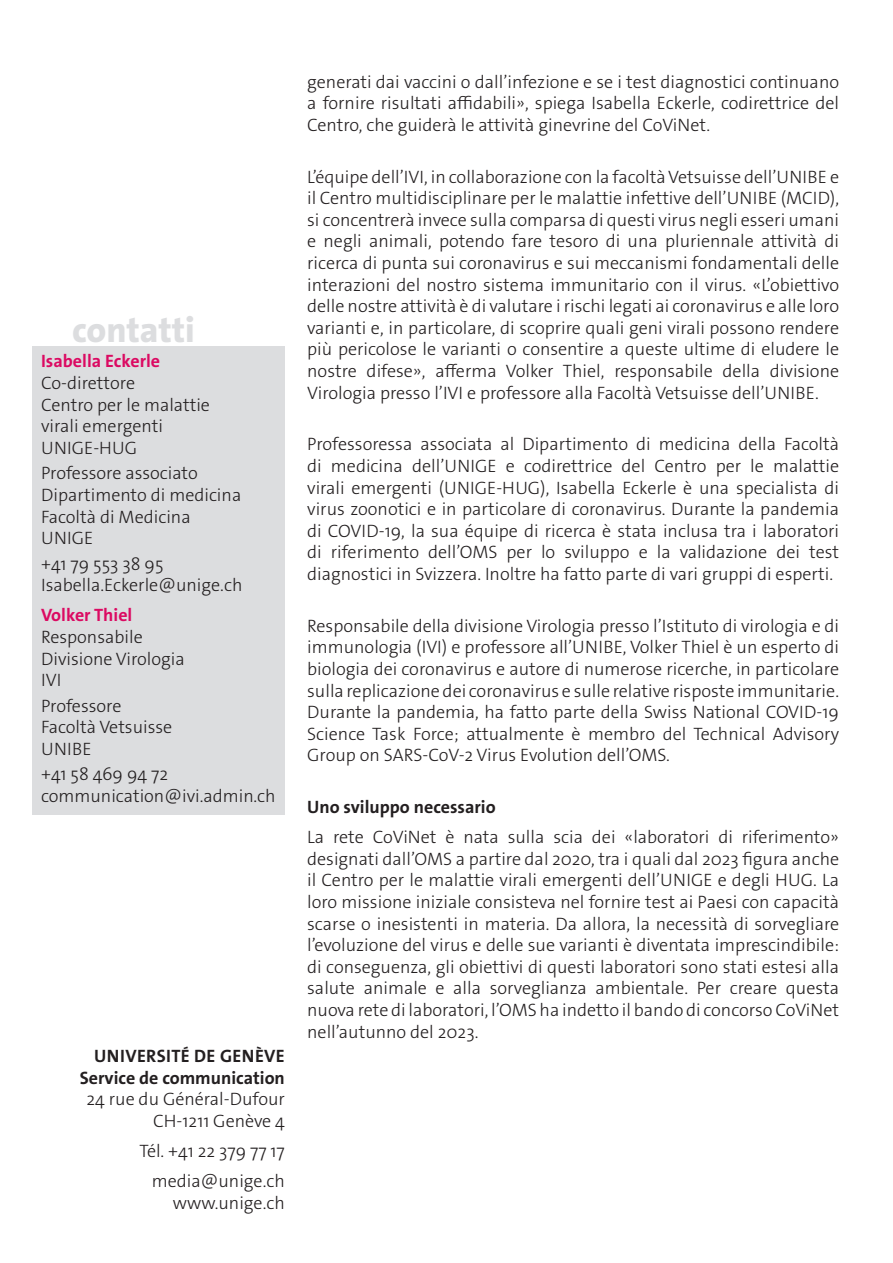
<style>
.page{position:relative;width:893px;height:1263px;background:#fff}
.page>*{position:absolute;margin:0;border:0;box-sizing:border-box;transform-origin:0 0}
._4__texte_courant{font:800 35.7px "The Sans Os F";color:#dcdddf}
._4__texte_courant-2{font:300 18px/21.6px "The Sans Os F";color:#231f20}
.texte_courant{font:300 18px/21.6px "The Sans Os F";color:#231f20;text-align:right}
._4__texte_courant-3{font:700 18px "The Sans Os F";color:#231f20}
.texte_courant-2{font:700 18px "The Sans Os F";letter-spacing:.02em;color:#231f20}
.s1{font-weight:700;color:#db0a62}
.s2{font-weight:700}
</style>
<div class="page">
<div style="left:33px;top:346px;width:252px;height:468px;background:#dcdddf"></div>
<p class="_4__texte_courant" style="left:72px;top:307px;width:124px">contatti</p>
<p class="_4__texte_courant-2" style="left:41px;top:351px;width:170px"><span class="s1">Isabella Eckerle<br></span>Co-direttore<br>Centro per le malattie virali emergenti<br>UNIGE-HUG</p>
<p class="_4__texte_courant-2" style="left:41px;top:463px;width:202px">Professore associato<br>Dipartimento di medicina<br>Facoltà di Medicina<br>UNIGE</p>
<p class="_4__texte_courant-2" style="left:41px;top:553px;width:203px">+41 79 553 38 95<br>Isabella.Eckerle@unige.ch</p>
<p class="_4__texte_courant-2" style="left:41px;top:605px;width:145px"><span class="s1">Volker Thiel<br></span>Responsabile<br>Divisione Virologia<br>IVI</p>
<p class="_4__texte_courant-2" style="left:41px;top:695px;width:133px">Professore<br>Facoltà Vetsuisse<br>UNIBE</p>
<p class="_4__texte_courant-2" style="left:41px;top:764px;width:236px">+41 58 469 94 72 communication@ivi.admin.ch</p>
<p class="texte_courant-2" style="left:94px;top:1044px;width:192px">UNIVERSITÉ DE GENÈVE</p>
<p class="texte_courant" style="left:80px;top:1067px;width:207px"><span class="s2">Service de communication<br></span>24 rue du Général-Dufour<br>CH-1211 Genève 4</p>
<p class="texte_courant" style="left:139px;top:1140px;width:147px">Tél. +41 22 379 77 17</p>
<p class="texte_courant" style="left:152px;top:1170px;width:135px">media@unige.ch www.unige.ch</p>
<p class="_4__texte_courant-2" style="left:307px;top:71px;width:533px;text-align:justify">generati dai vaccini o dall’infezione e se i test diagnostici continuano a fornire risultati affidabili», spiega Isabella Eckerle, codirettrice del Centro, che guiderà le attività ginevrine del CoViNet.</p>
<p class="_4__texte_courant-2" style="left:307px;top:166px;width:533px;text-align:justify">L’équipe dell’IVI, in collaborazione con la facoltà Vetsuisse dell’UNIBE e il Centro multidisciplinare per le malattie infettive dell’UNIBE (MCID), si concentrerà invece sulla comparsa di questi virus negli esseri umani e negli animali, potendo fare tesoro di una pluriennale attività di ricerca di punta sui coronavirus e sui meccanismi fondamentali delle interazioni del nostro sistema immunitario con il virus. «L’obiettivo delle nostre attività è di valutare i rischi legati ai coronavirus e alle loro varianti e, in particolare, di scoprire quali geni virali possono rendere più pericolose le varianti o consentire a queste ultime di eludere le nostre difese», afferma Volker Thiel, responsabile della divisione Virologia presso l’IVI e professore alla Facoltà Vetsuisse dell’UNIBE.</p>
<p class="_4__texte_courant-2" style="left:307px;top:434px;width:533px;text-align:justify">Professoressa associata al Dipartimento di medicina della Facoltà di medicina dell’UNIGE e codirettrice del Centro per le malattie virali emergenti (UNIGE-HUG), Isabella Eckerle è una specialista di virus zoonotici e in particolare di coronavirus. Durante la pandemia di COVID-19, la sua équipe di ricerca è stata inclusa tra i laboratori di riferimento dell’OMS per lo sviluppo e la validazione dei test diagnostici in Svizzera. Inoltre ha fatto parte di vari gruppi di esperti.</p>
<p class="_4__texte_courant-2" style="left:307px;top:615px;width:533px;text-align:justify">Responsabile della divisione Virologia presso l’Istituto di virologia e di immunologia (IVI) e professore all’UNIBE, Volker Thiel è un esperto di biologia dei coronavirus e autore di numerose ricerche, in particolare sulla replicazione dei coronavirus e sulle relative risposte immunitarie.<br>Durante la pandemia, ha fatto parte della Swiss National COVID-19<br>Science Task Force; attualmente è membro del Technical Advisory Group on SARS-CoV-2 Virus Evolution dell’OMS.</p>
<p class="_4__texte_courant-3" style="left:307px;top:795px;width:190px">Uno sviluppo necessario</p>
<p class="_4__texte_courant-2" style="left:307px;top:826px;width:533px;text-align:justify">La rete CoViNet è nata sulla scia dei «laboratori di riferimento» designati dall’OMS a partire dal 2020, tra i quali dal 2023 figura anche il Centro per le malattie virali emergenti dell’UNIGE e degli HUG. La loro missione iniziale consisteva nel fornire test ai Paesi con capacità scarse o inesistenti in materia. Da allora, la necessità di sorvegliare l’evoluzione del virus e delle sue varianti è diventata imprescindibile: di conseguenza, gli obiettivi di questi laboratori sono stati estesi alla salute animale e alla sorveglianza ambientale. Per creare questa nuova rete di laboratori, l’OMS ha indetto il bando di concorso CoViNet nell’autunno del 2023.</p>
</div>
